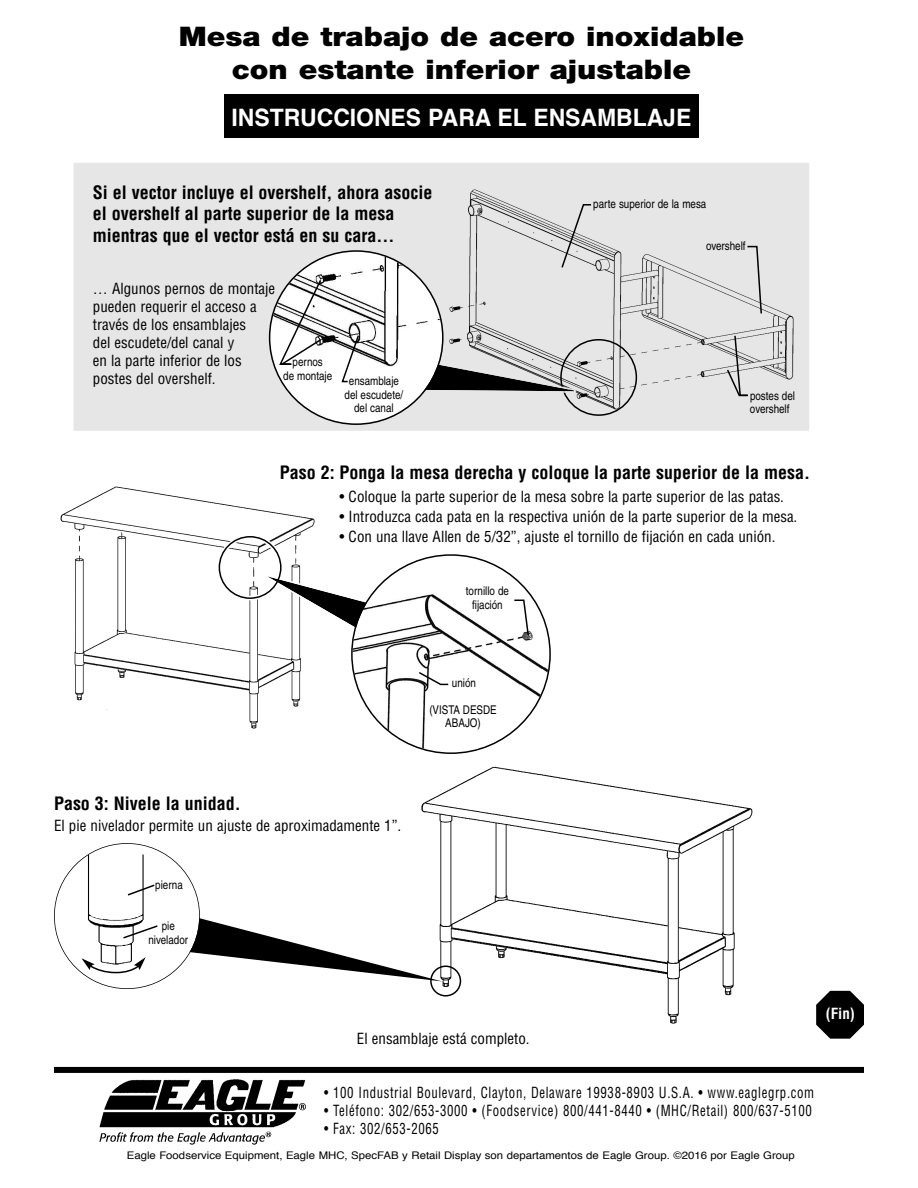
<style>
.page{position:relative;width:918px;height:1188px;background:#fff}
.page>*{position:absolute;margin:0;border:0;box-sizing:border-box;transform-origin:0 0}
.t1{font:900 27px/32.4px "Helvetica Neue LT Std";color:#000;text-align:center;scale:1.1 1}
.t2{font:700 24px "Helvetica";color:#fff;scale:.95 1}
.t3{font:700 condensed 18px/21.6px "Helvetica";color:#000}
.t4{font:condensed 15px/18px "Helvetica";color:#000}
.t5{font:condensed 15px "Helvetica";letter-spacing:.05em;color:#000;scale:.85 1}
.t6{font:700 condensed 15px "Helvetica";color:#fff}
.t7{font:condensed 12px/13.5px "Helvetica";color:#000;text-align:center}
.t8{font:10.5px "Helvetica";color:#000;scale:1.09 1}
</style>
<div class="page">
<img style="left:421px;top:766px;width:332px;height:258px">
<svg style="left:166px;top:911px;width:295px;height:86px"></svg>
<div style="left:55px;top:844px;width:144px;height:144px;background:#fff;border-radius:50%"></div>
<img style="left:85px;top:854px;width:59px;height:103px">
<svg style="left:122px;top:924px;width:36px;height:16px"></svg>
<svg style="left:126px;top:883px;width:29px;height:14px"></svg>
<svg style="left:81px;top:957px;width:65px;height:17px"></svg>
<img style="left:99px;top:1080px;width:206px;height:65px">
<div style="left:54px;top:1067px;width:810px;height:6px;background:#000"></div>
<svg style="left:816px;top:991px;width:48px;height:48px"></svg>
<img style="left:60px;top:486px;width:255px;height:224px">
<svg style="left:217px;top:535px;width:334px;height:219px"></svg>
<div style="left:224px;top:94px;width:475px;height:44px;background:#000"></div>
<div style="left:74px;top:163px;width:735px;height:268px;background:#e6e6e6"></div>
<svg style="left:746px;top:245px;width:17px;height:70px"></svg>
<svg style="left:726px;top:334px;width:23px;height:63px"></svg>
<svg style="left:269px;top:203px;width:368px;height:222px"></svg>
<h1 class="t1" style="left:179px;top:23px;width:516px">Mesa de trabajo de acero inoxidable con estante inferior ajustable</h1>
<h2 class="t2" style="left:232px;top:108px;width:486px">INSTRUCCIONES PARA EL ENSAMBLAJE</h2>
<p class="t3" style="left:93px;top:182px;width:341px">Si el vector incluye el overshelf, ahora asocie el overshelf al parte superior de la mesa mientras que el vector está en su cara…</p>
<p class="t4" style="left:93px;top:280px;width:184px">… Algunos pernos de montaje pueden requerir el acceso a través de los ensamblajes<br>del escudete/del canal y<br>en la parte inferior de los postes del overshelf.</p>
<p class="t7" style="left:283px;top:356px;width:50px">pernos<br>de montaje</p>
<p class="t7" style="left:345px;top:376px;width:60px">ensamblaje del escudete/ del canal</p>
<p class="t7" style="left:593px;top:198px;width:115px">parte superior de la mesa</p>
<p class="t7" style="left:706px;top:240px;width:41px">overshelf</p>
<p class="t7" style="left:750px;top:390px;width:47px;text-align:left">postes del overshelf</p>
<p class="t3" style="left:280px;top:461px;width:532px">Paso 2: Ponga la mesa derecha y coloque la parte superior de la mesa.</p>
<p class="t4" style="left:340px;top:488px;width:446px">• Coloque la parte superior de la mesa sobre la parte superior de las patas.</p>
<p class="t4" style="left:340px;top:508px;width:459px">• Introduzca cada pata en la respectiva unión de la parte superior de la mesa.</p>
<p class="t4" style="left:340px;top:528px;width:437px">• Con una llave Allen de 5/32”, ajuste el tornillo de fijación en cada unión.</p>
<p class="t7" style="left:466px;top:585px;width:45px">tornillo de fijación</p>
<p class="t7" style="left:452px;top:678px;width:26px">unión</p>
<p class="t7" style="left:429px;top:704px;width:69px">(VISTA DESDE<br>ABAJO)</p>
<p class="t3" style="left:54px;top:793px;width:188px">Paso 3: Nivele la unidad.</p>
<p class="t4" style="left:54px;top:817px;width:349px">El pie nivelador permite un ajuste de aproximadamente 1”.</p>
<p class="t7" style="left:155px;top:879px;width:29px">pierna</p>
<p class="t7" style="left:148px;top:920px;width:41px">pie nivelador</p>
<p class="t4" style="left:357px;top:1029px;width:174px">El ensamblaje está completo.</p>
<p class="t6" style="left:826px;top:1005px;width:31px">(Fin)</p>
<p class="t5" style="left:324px;top:1084px;width:578px">• 100 Industrial Boulevard, Clayton, Delaware 19938-8903 U.S.A. • www.eaglegrp.com</p>
<p class="t5" style="left:324px;top:1102px;width:575px">• Teléfono: 302/653-3000 • (Foodservice) 800/441-8440 • (MHC/Retail) 800/637-5100</p>
<p class="t5" style="left:324px;top:1120px;width:137px">• Fax: 302/653-2065</p>
<p class="t8" style="left:127px;top:1151px;width:614px">Eagle Foodservice Equipment, Eagle MHC, SpecFAB y Retail Display son departamentos de Eagle Group. ©2016 por Eagle Group</p>
</div>
